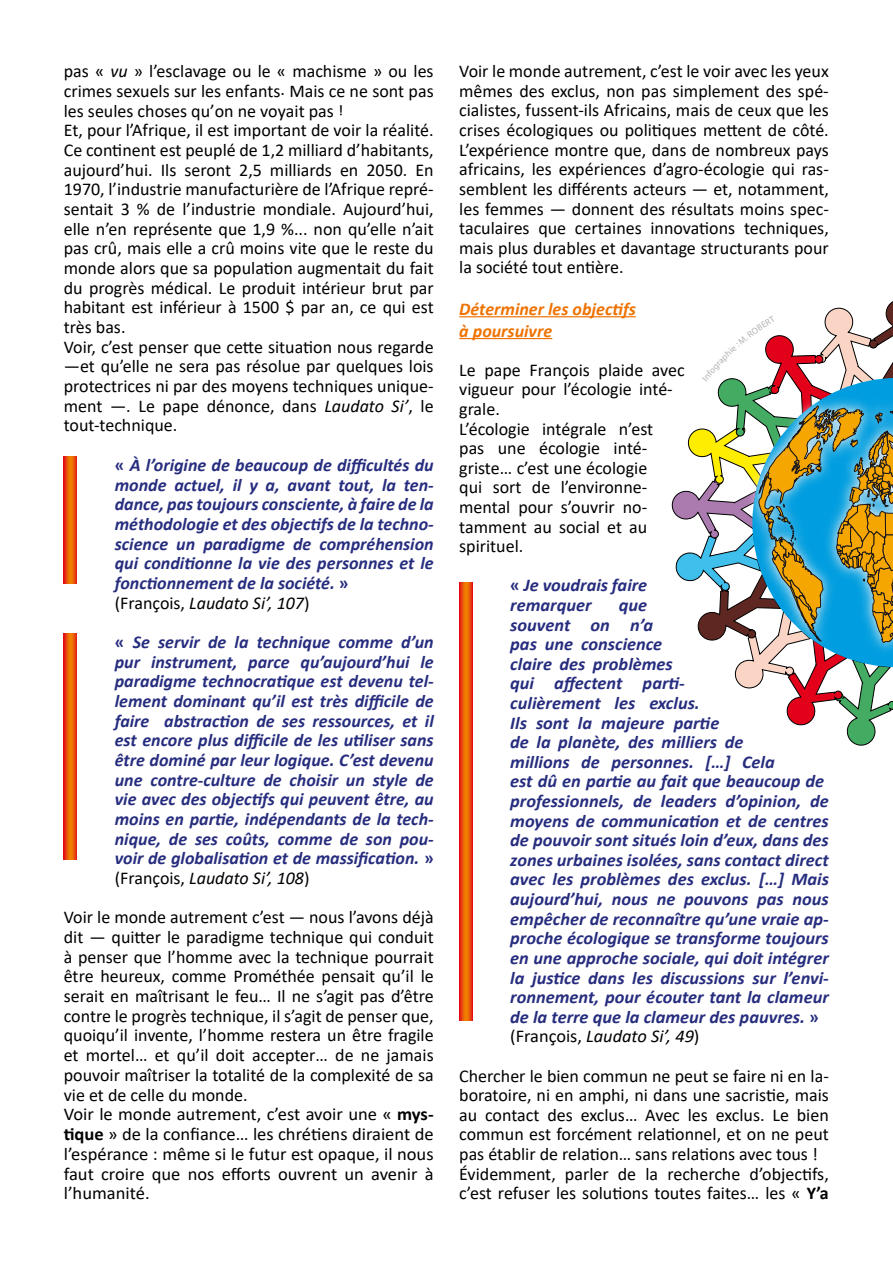
<style>
.page{position:relative;width:893px;height:1263px;background:#fff}
.page>*{position:absolute;margin:0;border:0;box-sizing:border-box;transform-origin:0 0}
.t1{font:18px/19.6px "Calibri";color:#000}
.t2{font:italic 700 18px/19.6px "Calibri";color:#272d7e}
.t3{font:italic 700 18px/21.8px "Calibri";color:#ee7202}
.s1{font-style:italic}
.s2{font-style:normal}
.s3{font-weight:400;font-style:normal;color:#000}
.s4{font-weight:400;color:#000}
.s5{font-weight:700}
</style>
<div class="page">
<hr style="left:459px;top:316px;width:177px;height:1px;background:#ee7202">
<hr style="left:459px;top:338px;width:93px;height:1px;background:#ee7202">
<svg style="left:459px;top:582px;width:13px;height:438px;background:#e9530a"></svg>
<svg style="left:64px;top:457px;width:13px;height:126px;background:#e9540a"></svg>
<svg style="left:64px;top:634px;width:13px;height:225px;background:#e9540a"></svg>
<svg style="left:672px;top:301px;width:221px;height:445px"></svg>
<p class="t1" style="left:64px;top:61px;width:371px">pas « <span class="s1">vu</span> » l’esclavage ou le « machisme » ou les crimes sexuels sur les enfants. Mais ce ne sont pas les seules choses qu’on ne voyait pas !<br>Et, pour l’Afrique, il est important de voir la réalité.<br>Ce continent est peuplé de 1,2 milliard d’habitants, aujourd’hui. Ils seront 2,5 milliards en 2050. En 1970, l’industrie manufacturière de l’Afrique repré&shy;sentait 3 % de l’industrie mondiale. Aujourd’hui, elle n’en représente que 1,9 %... non qu’elle n’ait pas crû, mais elle a crû moins vite que le reste du monde alors que sa population augmentait du fait du progrès médical. Le produit intérieur brut par habitant est inférieur à 1500 $ par an, ce qui est très bas.<br>Voir, c’est penser que cette situation nous regarde —et qu’elle ne sera pas résolue par quelques lois protectrices ni par des moyens techniques unique&shy;ment —. Le pape dénonce, dans <span class="s1">Laudato Si’</span>, le tout-technique.</p>
<p class="t2" style="left:115px;top:454px;width:320px"><span class="s2">«</span> À l’origine de beaucoup de difficultés du monde actuel, il y a, avant tout, la ten&shy;dance, pas toujours consciente, à faire de la méthodologie et des objectifs de la techno&shy;science un paradigme de compréhension qui conditionne la vie des personnes et le fonctionnement de la société. <span class="s2">»<br></span><span class="s3">(François,</span> <span class="s4">Laudato Si’, 107</span><span class="s3">)</span></p>
<p class="t2" style="left:115px;top:631px;width:320px;text-align:justify"><span class="s2">«</span> Se servir de la technique comme d’un pur instrument, parce qu’aujourd’hui le paradigme technocratique est devenu tel&shy;lement dominant qu’il est très difficile de faire abstraction de ses ressources, et il est encore plus difficile de les utiliser sans être dominé par leur logique. C’est devenu une contre-culture de choisir un style de vie avec des objectifs qui peuvent être, au moins en partie, indépendants de la tech&shy;nique, de ses coûts, comme de son pou&shy;voir de globalisation et de massification. <span class="s2">» </span><span class="s3">(François,</span> <span class="s4">Laudato Si’, 108</span><span class="s3">)</span></p>
<p class="t1" style="left:64px;top:907px;width:371px">Voir le monde autrement c’est — nous l’avons déjà dit — quitter le paradigme technique qui conduit à penser que l’homme avec la technique pourrait être heureux, comme Prométhée pensait qu’il le serait en maîtrisant le feu… Il ne s’agit pas d’être contre le progrès technique, il s’agit de penser que, quoiqu’il invente, l’homme restera un être fragile et mortel… et qu’il doit accepter… de ne jamais pouvoir maîtriser la totalité de la complexité de sa vie et de celle du monde.<br>Voir le monde autrement, c’est avoir une « <span class="s5">mys&shy;tique</span> » de la confiance… les chrétiens diraient de l’espérance : même si le futur est opaque, il nous faut croire que nos efforts ouvrent un avenir à l’humanité.</p>
<p class="t1" style="left:459px;top:61px;width:371px;text-align:justify">Voir le monde autrement, c’est le voir avec les yeux mêmes des exclus, non pas simplement des spé&shy;cialistes, fussent-ils Africains, mais de ceux que les crises écologiques ou politiques mettent de côté.<br>L’expérience montre que, dans de nombreux pays africains, les expériences d’agro-écologie qui ras&shy;semblent les différents acteurs — et, notamment, les femmes — donnent des résultats moins spec&shy;taculaires que certaines innovations techniques, mais plus durables et davantage structurants pour la société tout entière.</p>
<p class="t3" style="left:459px;top:297px;width:178px">Déterminer les objectifs à poursuivre</p>
<p class="t1" style="left:459px;top:359px;width:227px">Le pape François plaide avec vigueur pour l’écologie inté&shy;grale.<br>L’écologie intégrale n’est<br>pas une écologie inté&shy;griste… c’est une écologie<br>qui sort de l’environne&shy;mental pour s’ouvrir no&shy;tamment au social et au spirituel.</p>
<p class="t2" style="left:510px;top:575px;width:139px"><span class="s2">«</span> Je voudrais faire remarquer</p>
<p class="t2" style="left:510px;top:595px;width:320px;text-indent:109px">que<br>souvent on n’a<br>pas une conscience<br>claire des problèmes<br>qui affectent parti-<br>culièrement les exclus.<br>Ils sont la majeure partie<br>de la planète, des milliers de<br>millions de personnes. […] Cela<br>est dû en partie au fait que beaucoup de professionnels, de leaders d’opinion, de moyens de communication et de centres de pouvoir sont situés loin d’eux, dans des zones urbaines isolées, sans contact direct avec les problèmes des exclus. […] Mais aujourd’hui, nous ne pouvons pas nous empêcher de reconnaître qu’une vraie ap&shy;proche écologique se transforme toujours en une approche sociale, qui doit intégrer la justice dans les discussions sur l’envi&shy;ronnement, pour écouter tant la clameur de la terre que la clameur des pauvres. <span class="s2">» </span><span class="s3">(François,</span> <span class="s4">Laudato Si’, 49</span><span class="s3">)</span></p>
<p class="t1" style="left:459px;top:1065px;width:371px">Chercher le bien commun ne peut se faire ni en la&shy;boratoire, ni en amphi, ni dans une sacristie, mais au contact des exclus… Avec les exclus. Le bien commun est forcément relationnel, et on ne peut pas établir de relation… sans relations avec tous !<br>Évidemment, parler de la recherche d’objectifs, c’est refuser les solutions toutes faites… les « <span class="s5">Y’a</span></p>
</div>
